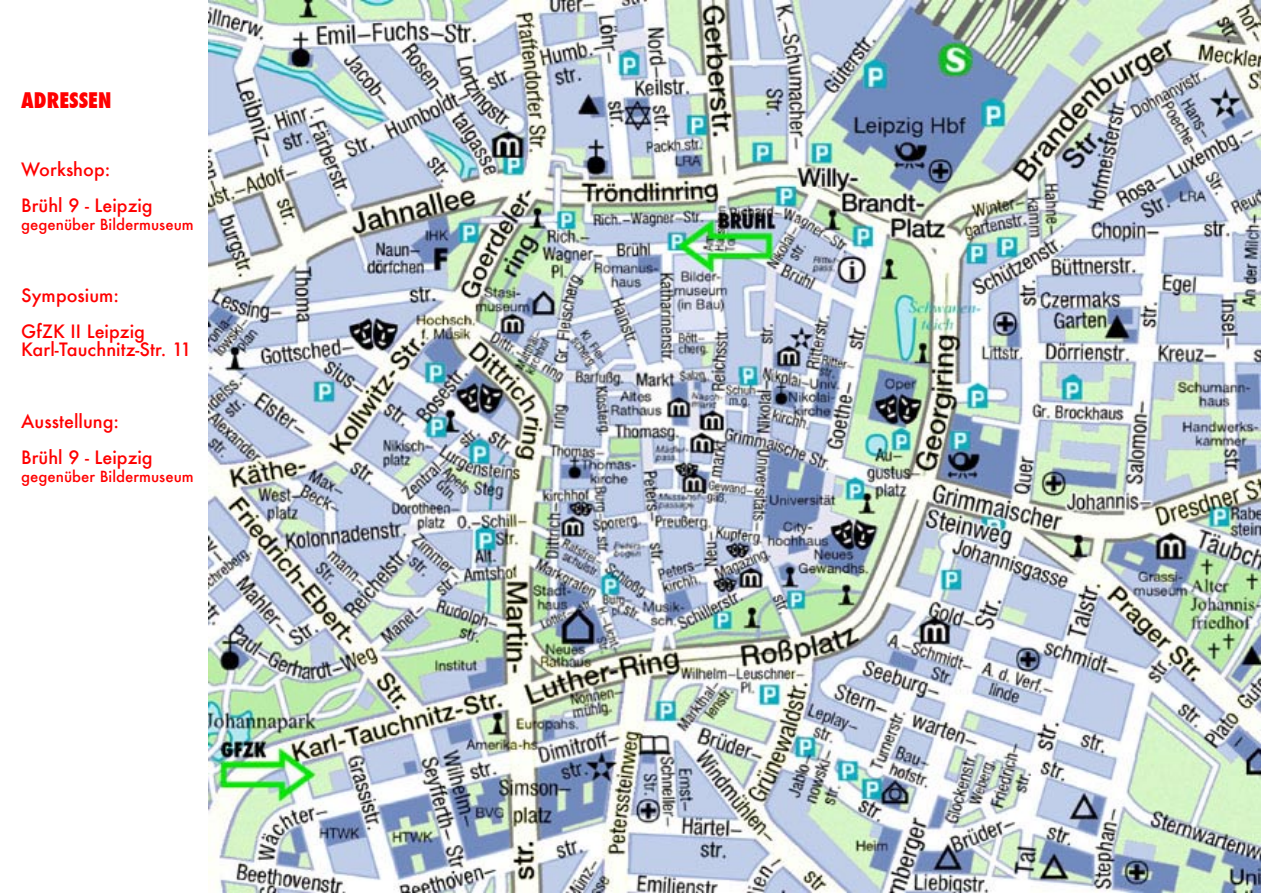
<style>
.page{position:relative;width:1263px;height:893px;background:#fff}
.page>*{position:absolute;margin:0;border:0;box-sizing:border-box;transform-origin:0 0}
.t1{font:800 condensed 21px "Futura";color:#f00}
.t2{font:500 18px "Futura";color:#f00}
.t3{font:500 15px "Futura";color:#f00}
</style>
<div class="page">
<img style="left:208px;top:0;width:1052px;height:893px">
<p class="t1" style="left:21px;top:86px;width:92px">ADRESSEN</p>
<p class="t2" style="left:21px;top:157px;width:91px">Workshop:</p>
<p class="t2" style="left:21px;top:193px;width:133px">Brühl 9 - Leipzig</p>
<p class="t3" style="left:21px;top:215px;width:174px">gegenüber Bildermuseum</p>
<p class="t2" style="left:21px;top:283px;width:99px">Symposium:</p>
<p class="t2" style="left:21px;top:319px;width:125px">GfZK II Leipzig</p>
<p class="t2" style="left:21px;top:337px;width:172px">Karl-Tauchnitz-Str. 11</p>
<p class="t2" style="left:21px;top:409px;width:99px">Ausstellung:</p>
<p class="t2" style="left:21px;top:445px;width:133px">Brühl 9 - Leipzig</p>
<p class="t3" style="left:21px;top:467px;width:174px">gegenüber Bildermuseum</p>
</div>
